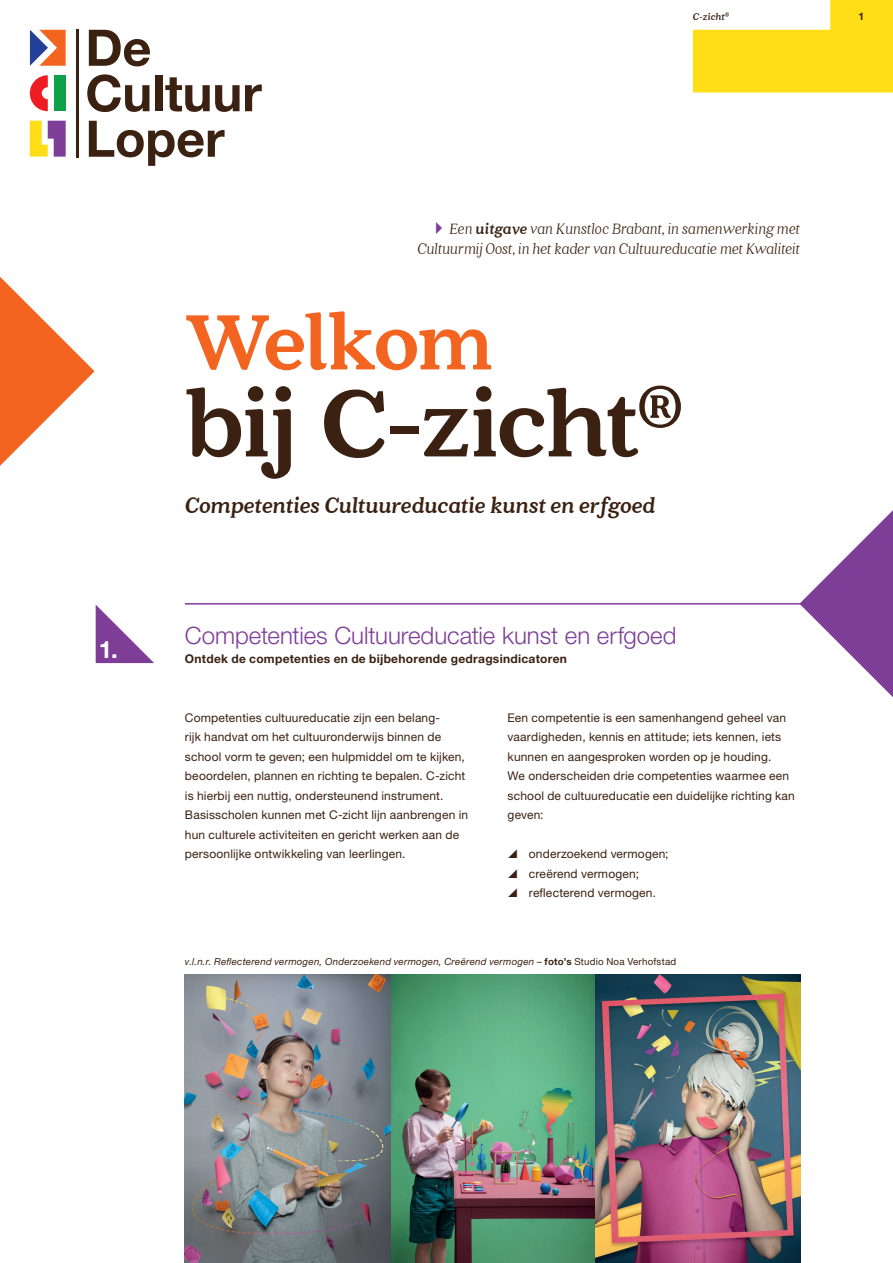
<style>
.page{position:relative;width:893px;height:1263px;background:#fff}
.page>*{position:absolute;margin:0;border:0;box-sizing:border-box;transform-origin:0 0}
.t1{font:900 105px "Quincy CF";letter-spacing:-.03em;color:#3a2111}
.t2{font:900 87px "Quincy CF";letter-spacing:-.03em;color:#f36421}
.t3{font:italic 900 24px "Quincy CF";letter-spacing:-.01em;color:#3a2111}
.t4{font:300 24px "Helvetica Neue";letter-spacing:-.005em;color:#7e3e98}
.t5{font:700 24px "Helvetica Neue";color:#fff}
.t6{font:italic 300 16.5px/19.5px "Quincy CF";letter-spacing:.01em;color:#3a2111;text-align:right}
.t7{font:12px/19.5px "Helvetica Neue";letter-spacing:.015em;color:#3a2111}
.t8{font:700 12px "Helvetica Neue";letter-spacing:.025em;color:#3a2111}
.t9{font:italic 900 10.5px "Quincy CF";letter-spacing:.01em;color:#3a2111}
.t10{font:700 10.5px "Helvetica Neue";color:#3a2111}
.t11{font:italic 9.75px "Helvetica Neue";letter-spacing:.03em;color:#3a2111}
.s1{font-weight:900}
.s2{font-weight:700;font-style:normal}
.s3{font-style:normal}
</style>
<div class="page">
<svg style="left:30px;top:30px;width:36px;height:36px"></svg>
<svg style="left:30px;top:121px;width:36px;height:36px"></svg>
<svg style="left:30px;top:75px;width:18px;height:36px"></svg>
<div style="left:54px;top:75px;width:12px;height:36px;background:#0fa14a"></div>
<svg style="left:89px;top:30px;width:61px;height:36px"></svg>
<svg style="left:87px;top:74px;width:62px;height:38px"></svg>
<div style="left:155px;top:75px;width:7px;height:36px;background:#3a2111"></div>
<svg style="left:165px;top:77px;width:97px;height:35px"></svg>
<svg style="left:89px;top:121px;width:136px;height:45px"></svg>
<hr style="left:76px;top:30px;width:2px;height:128px;background:#3a2111">
<img style="left:185px;top:975px;width:615px;height:288px">
<svg style="left:800px;top:510px;width:93px;height:187px"></svg>
<hr style="left:185px;top:603px;width:615px;height:2px;background:#7e3e98">
<svg style="left:0;top:277px;width:95px;height:189px"></svg>
<svg style="left:96px;top:605px;width:58px;height:58px"></svg>
<svg style="left:693px;top:0;width:200px;height:92px"></svg>
<p class="t9" style="left:693px;top:10px;width:38px">C-zicht<sup>®</sup></p>
<p class="t10" style="left:859px;top:9px;width:7px">1</p>
<h3 class="t5" style="left:99px;top:635px;width:21px">1.</h3>
<h3 class="t6" style="left:418px;top:219px;width:384px">Een <span class="s1">uitgave</span> van Kunstloc Brabant, in samenwerking met<br>Cultuurmij Oost, in het kader van Cultuureducatie met Kwaliteit</h3>
<h2 class="t2" style="left:185px;top:290px;width:310px">Welkom</h2>
<h1 class="t1" style="left:185px;top:361px;width:500px">bij C-zicht<sup>®</sup></h1>
<h3 class="t3" style="left:185px;top:491px;width:472px">Competenties Cultuureducatie kunst en erfgoed</h3>
<h3 class="t4" style="left:185px;top:620px;width:493px">Competenties Cultuureducatie kunst en erfgoed</h3>
<p class="t8" style="left:185px;top:651px;width:383px">Ontdek de competenties en de bijbehorende gedragsindicatoren</p>
<p class="t7" style="left:185px;top:707px;width:285px">Competenties cultuureducatie zijn een belang-<br>rijk handvat om het cultuuronderwijs binnen de school vorm te geven; een hulpmiddel om te kijken, beoordelen, plannen en richting te bepalen. C-zicht is hierbij een nuttig, ondersteunend instrument.<br>Basisscholen kunnen met C-zicht lijn aanbrengen in hun culturele activiteiten en gericht werken aan de persoonlijke ontwikkeling van leerlingen.</p>
<p class="t7" style="left:508px;top:707px;width:289px">Een competentie is een samenhangend geheel van vaardigheden, kennis en attitude; iets kennen, iets kunnen en aangesproken worden op je houding.<br>We onderscheiden drie competenties waarmee een school de cultuureducatie een duidelijke richting kan geven:</p>
<p class="t7" style="left:529px;top:844px;width:141px">onderzoekend vermogen; creërend vermogen; reflecterend vermogen.</p>
<p class="t11" style="left:185px;top:955px;width:493px">v.l.n.r. Reflecterend vermogen, Onderzoekend vermogen, Creërend vermogen – <span class="s2">foto’s</span> <span class="s3">Studio Noa Verhofstad</span></p>
</div>
